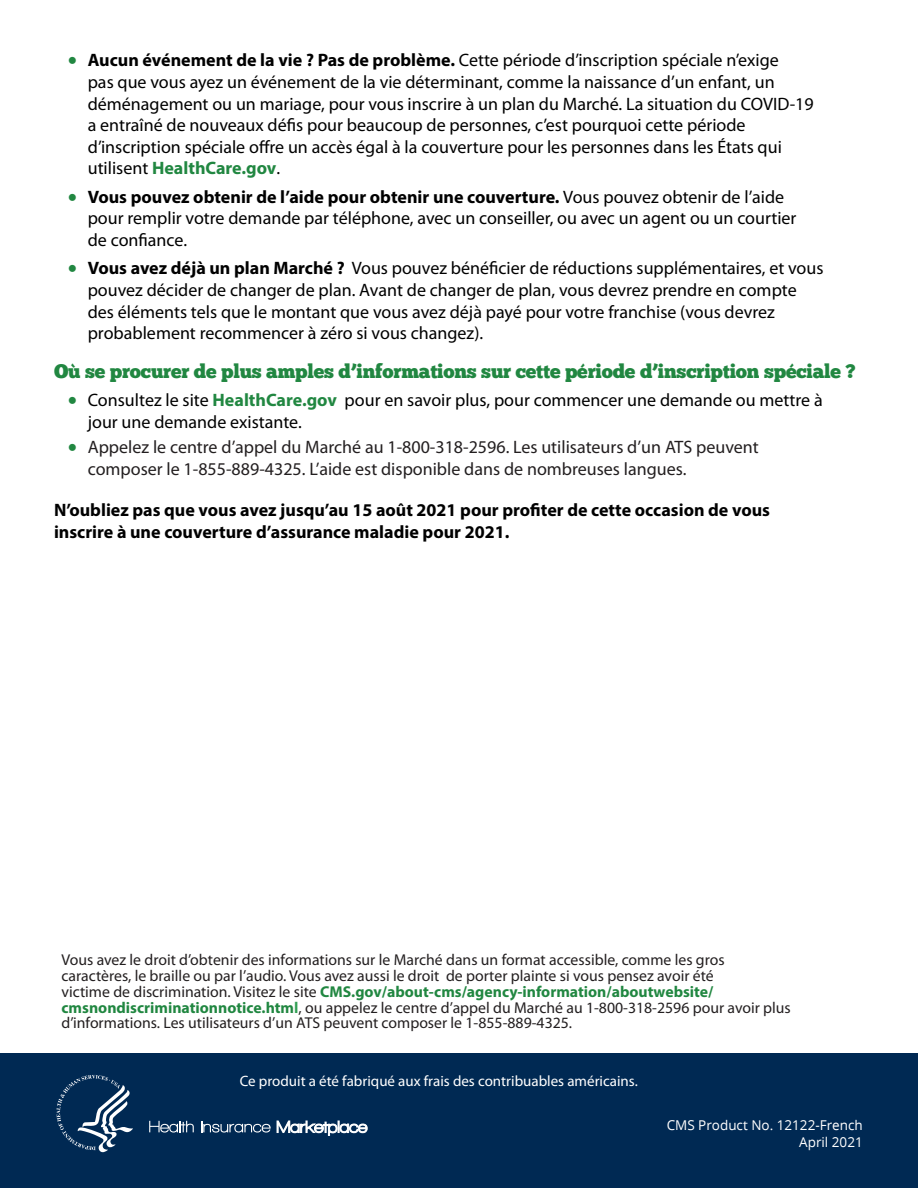
<style>
.page{position:relative;width:918px;height:1188px;background:#fff}
.page>*{position:absolute;margin:0;border:0;box-sizing:border-box;transform-origin:0 0}
.t1{font:19.5px "Chunk Five";letter-spacing:-.01em;color:#218741}
.t2{font:18px/21.6px "Myriad Pro";color:#000}
.t3{font:18px/21.6px "Myriad Pro";color:#231f20}
.text_no_indent{font:700 18px/21.6px "Myriad Pro";color:#000}
.t4{font:15.75px/15.8px "Myriad Pro";color:#231f20}
.text_bullet{font:15px "Myriad Pro";color:#fff}
.t5{font:13.5px/16.5px "Open Sans";color:#fff;text-align:right}
.s1{font-weight:700}
.s2{font-weight:700;color:#218741}
.s3{font-weight:700;color:#34a056}
</style>
<div class="page">
<div style="left:0;top:1053px;width:918px;height:135px;background:#002953"></div>
<svg style="left:56px;top:1075px;width:77px;height:77px"></svg>
<svg style="left:149px;top:1121px;width:45px;height:12px"></svg>
<svg style="left:201px;top:1121px;width:70px;height:12px"></svg>
<svg style="left:277px;top:1121px;width:90px;height:15px"></svg>
<p class="t2" style="left:88px;top:49px;width:728px"><span class="s1">Aucun événement de la vie ? Pas de problème.</span> Cette période d’inscription spéciale n’exige<br>pas que vous ayez un événement de la vie déterminant, comme la naissance d’un enfant, un déménagement ou un mariage, pour vous inscrire à un plan du Marché. La situation du COVID-19 a entraîné de nouveaux défis pour beaucoup de personnes, c’est pourquoi cette période d’inscription spéciale offre un accès égal à la couverture pour les personnes dans les États qui utilisent <span class="s2">HealthCare.gov</span>.</p>
<p class="t2" style="left:88px;top:186px;width:710px"><span class="s1">Vous pouvez obtenir de l’aide pour obtenir une couverture.</span> Vous pouvez obtenir de l’aide pour remplir votre demande par téléphone, avec un conseiller, ou avec un agent ou un courtier de confiance.</p>
<p class="t2" style="left:88px;top:257px;width:737px"><span class="s1">Vous avez déjà un plan Marché ?</span> Vous pouvez bénéficier de réductions supplémentaires, et vous pouvez décider de changer de plan. Avant de changer de plan, vous devrez prendre en compte des éléments tels que le montant que vous avez déjà payé pour votre franchise (vous devrez probablement recommencer à zéro si vous changez).</p>
<h2 class="t1" style="left:54px;top:360px;width:803px">Où se procurer de plus amples d’informations sur cette période d’inscription spéciale ?</h2>
<p class="t2" style="left:88px;top:389px;width:736px">Consultez le site <span class="s2">HealthCare.gov</span> pour en savoir plus, pour commencer une demande ou mettre à jour une demande existante.</p>
<p class="t3" style="left:88px;top:436px;width:672px">Appelez le centre d’appel du Marché au 1-800-318-2596. Les utilisateurs d’un ATS peuvent composer le 1-855-889-4325. L’aide est disponible dans de nombreuses langues.</p>
<p class="text_no_indent" style="left:54px;top:499px;width:718px">N’oubliez pas que vous avez jusqu’au 15 août 2021 pour profiter de cette occasion de vous inscrire à une couverture d’assurance maladie pour 2021.</p>
<p class="t4" style="left:62px;top:952px;width:731px">Vous avez le droit d’obtenir des informations sur le Marché dans un format accessible, comme les gros caractères, le braille ou par l’audio. Vous avez aussi le droit de porter plainte si vous pensez avoir été<br>victime de discrimination. Visitez le site <span class="s2">CMS.gov/about-cms/agency-information/aboutwebsite/ cmsnondiscriminationnotice.htm</span><span class="s3">l</span>, ou appelez le centre d’appel du Marché au 1-800-318-2596 pour avoir plus d’informations. Les utilisateurs d’un ATS peuvent composer le 1-855-889-4325.</p>
<p class="text_bullet" style="left:240px;top:1072px;width:400px">Ce produit a été fabriqué aux frais des contribuables américains.</p>
<p class="t5" style="left:667px;top:1117px;width:198px">CMS Product No. 12122-French<br>April 2021</p>
</div>
